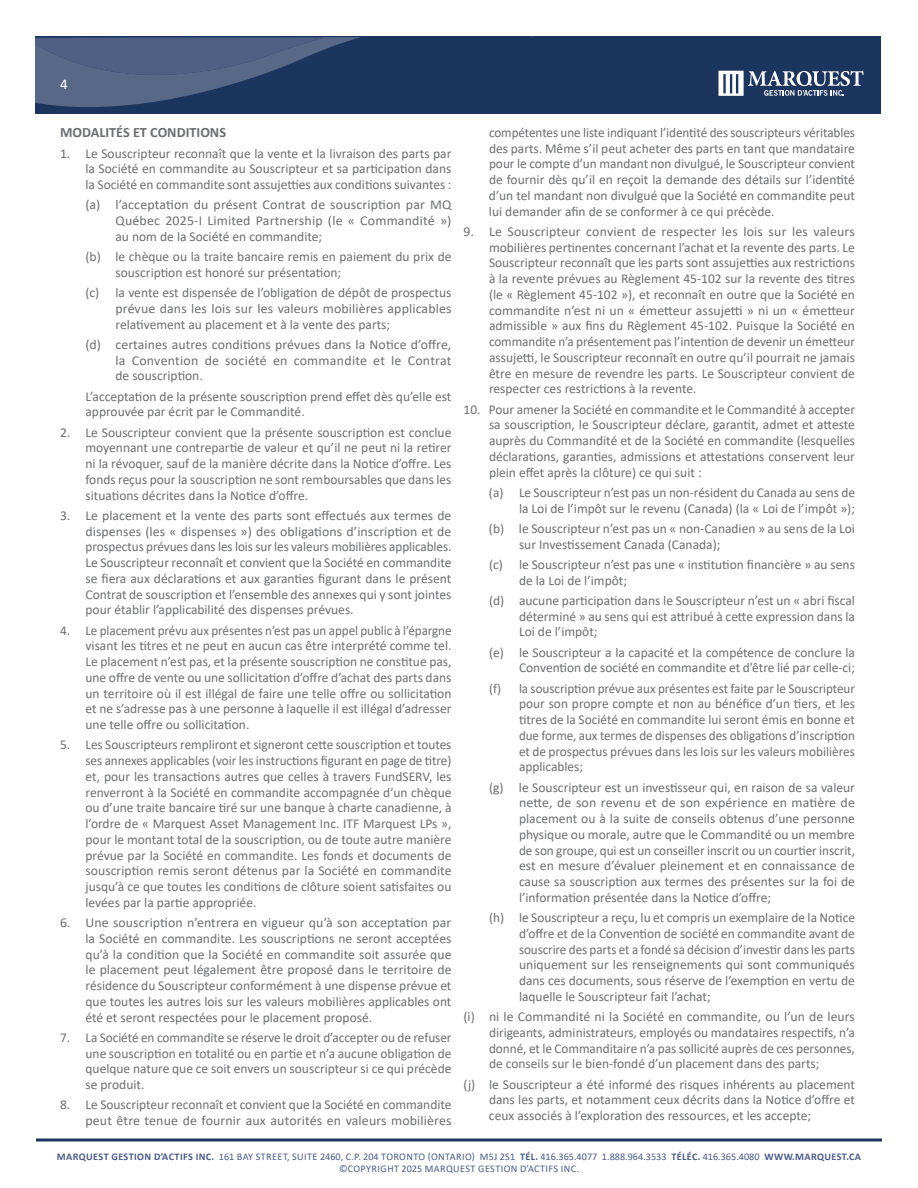
<style>
.page{position:relative;width:918px;height:1188px;background:#fff}
.page>*{position:absolute;margin:0;border:0;box-sizing:border-box;transform-origin:0 0}
.t1{font:15px "Calibri";color:#fff}
.t2{font:700 14.25px "Calibri";color:#6d6e71}
.t3{font:13.5px/15.8px "Calibri";color:#6d6e71;text-align:justify}
.t4{font:10.2px/12px "Calibri";letter-spacing:.03em;color:#4b5a87;text-align:center}
.s1{font-weight:700}
</style>
<div class="page">
<div style="left:35px;top:36px;width:846px;height:78px;background:#1c355e"></div>
<svg style="left:718px;top:71px;width:146px;height:25px"></svg>
<svg style="left:36px;top:1138px;width:846px;height:4px"></svg>
<svg style="left:35px;top:37px;width:325px;height:70px"></svg>
<p class="t1" style="left:60px;top:73px;width:9px">4</p>
<p class="t2" style="left:60px;top:123px;width:168px">MODALITÉS ET CONDITIONS</p>
<p class="t3" style="left:85px;top:145px;width:368px;text-indent:-25px">1. Le Souscripteur reconnaît que la vente et la livraison des parts par la Société en commandite au Souscripteur et sa participation dans la Société en commandite sont assujetties aux conditions suivantes :</p>
<p class="t3" style="left:116px;top:197px;width:338px;text-indent:-30px">(a) l’acceptation du présent Contrat de souscription par MQ Québec 2025-I Limited Partnership (le « Commandité ») au nom de la Société en commandite;</p>
<p class="t3" style="left:115px;top:248px;width:338px;text-indent:-30px">(b) le chèque ou la traite bancaire remis en paiement du prix de souscription est honoré sur présentation;</p>
<p class="t3" style="left:116px;top:284px;width:338px;text-indent:-30px">(c) la vente est dispensée de l’obligation de dépôt de prospectus prévue dans les lois sur les valeurs mobilières applicables relativement au placement et à la vente des parts;</p>
<p class="t3" style="left:116px;top:336px;width:337px;text-indent:-30px">(d) certaines autres conditions prévues dans la Notice d’offre, la Convention de société en commandite et le Contrat de souscription.</p>
<p class="t3" style="left:86px;top:388px;width:368px">L’acceptation de la présente souscription prend effet dès qu’elle est approuvée par écrit par le Commandité.</p>
<p class="t3" style="left:86px;top:424px;width:368px;text-indent:-26px">2. Le Souscripteur convient que la présente souscription est conclue moyennant une contrepartie de valeur et qu’il ne peut ni la retirer ni la révoquer, sauf de la manière décrite dans la Notice d’offre. Les fonds reçus pour la souscription ne sont remboursables que dans les situations décrites dans la Notice d’offre.</p>
<p class="t3" style="left:85px;top:507px;width:368px;text-indent:-25px">3. Le placement et la vente des parts sont effectués aux termes de dispenses (les « dispenses ») des obligations d’inscription et de prospectus prévues dans les lois sur les valeurs mobilières applicables.<br>Le Souscripteur reconnaît et convient que la Société en commandite se fiera aux déclarations et aux garanties figurant dans le présent Contrat de souscription et l’ensemble des annexes qui y sont jointes pour établir l’applicabilité des dispenses prévues.</p>
<p class="t3" style="left:86px;top:622px;width:368px;text-indent:-26px">4. Le placement prévu aux présentes n’est pas un appel public à l’épargne visant les titres et ne peut en aucun cas être interprété comme tel.<br>Le placement n’est pas, et la présente souscription ne constitue pas, une offre de vente ou une sollicitation d’offre d’achat des parts dans un territoire où il est illégal de faire une telle offre ou sollicitation et ne s’adresse pas à une personne à laquelle il est illégal d’adresser une telle offre ou sollicitation.</p>
<p class="t3" style="left:85px;top:737px;width:368px;text-indent:-25px">5. Les Souscripteurs rempliront et signeront cette souscription et toutes ses annexes applicables (voir les instructions figurant en page de titre) et, pour les transactions autres que celles à travers FundSERV, les renverront à la Société en commandite accompagnée d’un chèque ou d’une traite bancaire tiré sur une banque à charte canadienne, à l’ordre de « Marquest Asset Management Inc. ITF Marquest LPs », pour le montant total de la souscription, ou de toute autre manière prévue par la Société en commandite. Les fonds et documents de souscription remis seront détenus par la Société en commandite jusqu’à ce que toutes les conditions de clôture soient satisfaites ou levées par la partie appropriée.</p>
<p class="t3" style="left:85px;top:914px;width:368px;text-indent:-25px">6. Une souscription n’entrera en vigueur qu’à son acceptation par la Société en commandite. Les souscriptions ne seront acceptées qu’à la condition que la Société en commandite soit assurée que le placement peut légalement être proposé dans le territoire de résidence du Souscripteur conformément à une dispense prévue et que toutes les autres lois sur les valeurs mobilières applicables ont été et seront respectées pour le placement proposé.</p>
<p class="t3" style="left:86px;top:1029px;width:368px;text-indent:-26px">7. La Société en commandite se réserve le droit d’accepter ou de refuser une souscription en totalité ou en partie et n’a aucune obligation de quelque nature que ce soit envers un souscripteur si ce qui précède se produit.</p>
<p class="t3" style="left:60px;top:1097px;width:393px;text-align:right">8. Le Souscripteur reconnaît et convient que la Société en commandite peut être tenue de fournir aux autorités en valeurs mobilières</p>
<p class="t3" style="left:489px;top:124px;width:368px">compétentes une liste indiquant l’identité des souscripteurs véritables des parts. Même s’il peut acheter des parts en tant que mandataire pour le compte d’un mandant non divulgué, le Souscripteur convient de fournir dès qu’il en reçoit la demande des détails sur l’identité d’un tel mandant non divulgué que la Société en commandite peut lui demander afin de se conformer à ce qui précède.</p>
<p class="t3" style="left:489px;top:223px;width:368px;text-indent:-26px">9. Le Souscripteur convient de respecter les lois sur les valeurs mobilières pertinentes concernant l’achat et la revente des parts. Le Souscripteur reconnaît que les parts sont assujetties aux restrictions à la revente prévues au Règlement 45-102 sur la revente des titres (le « Règlement 45-102 »), et reconnaît en outre que la Société en commandite n’est ni un « émetteur assujetti » ni un « émetteur admissible » aux fins du Règlement 45-102. Puisque la Société en commandite n’a présentement pas l’intention de devenir un émetteur assujetti, le Souscripteur reconnaît en outre qu’il pourrait ne jamais être en mesure de revendre les parts. Le Souscripteur convient de respecter ces restrictions à la revente.</p>
<p class="t3" style="left:489px;top:401px;width:368px;text-indent:-26px">10. Pour amener la Société en commandite et le Commandité à accepter sa souscription, le Souscripteur déclare, garantit, admet et atteste auprès du Commandité et de la Société en commandite (lesquelles déclarations, garanties, admissions et attestations conservent leur plein effet après la clôture) ce qui suit :</p>
<p class="t3" style="left:489px;top:484px;width:368px;text-align:right">(a) Le Souscripteur n’est pas un non-résident du Canada au sens de la Loi de l’impôt sur le revenu (Canada) (la « Loi de l’impôt »);</p>
<p class="t3" style="left:519px;top:520px;width:337px;text-indent:-30px">(b) le Souscripteur n’est pas un « non-Canadien » au sens de la Loi sur Investissement Canada (Canada);</p>
<p class="t3" style="left:519px;top:556px;width:338px;text-indent:-30px">(c) le Souscripteur n’est pas une « institution financière » au sens de la Loi de l’impôt;</p>
<p class="t3" style="left:519px;top:592px;width:338px;text-indent:-30px">(d) aucune participation dans le Souscripteur n’est un « abri fiscal déterminé » au sens qui est attribué à cette expression dans la Loi de l’impôt;</p>
<p class="t3" style="left:489px;top:644px;width:367px;text-align:right">(e) le Souscripteur a la capacité et la compétence de conclure la<br>Convention de société en commandite et d’être lié par celle-ci;</p>
<p class="t3" style="left:519px;top:680px;width:338px;text-indent:-30px">(f) la souscription prévue aux présentes est faite par le Souscripteur pour son propre compte et non au bénéfice d’un tiers, et les titres de la Société en commandite lui seront émis en bonne et due forme, aux termes de dispenses des obligations d’inscription et de prospectus prévues dans les lois sur les valeurs mobilières applicables;</p>
<p class="t3" style="left:519px;top:779px;width:338px;text-indent:-30px">(g) le Souscripteur est un investisseur qui, en raison de sa valeur nette, de son revenu et de son expérience en matière de placement ou à la suite de conseils obtenus d’une personne physique ou morale, autre que le Commandité ou un membre de son groupe, qui est un conseiller inscrit ou un courtier inscrit, est en mesure d’évaluer pleinement et en connaissance de cause sa souscription aux termes des présentes sur la foi de l’information présentée dans la Notice d’offre;</p>
<p class="t3" style="left:519px;top:909px;width:338px;text-indent:-30px">(h) le Souscripteur a reçu, lu et compris un exemplaire de la Notice d’offre et de la Convention de société en commandite avant de souscrire des parts et a fondé sa décision d’investir dans les parts uniquement sur les renseignements qui sont communiqués dans ces documents, sous réserve de l’exemption en vertu de laquelle le Souscripteur fait l’achat;</p>
<p class="t3" style="left:489px;top:1008px;width:367px;text-indent:-26px">(i) ni le Commandité ni la Société en commandite, ou l’un de leurs dirigeants, administrateurs, employés ou mandataires respectifs, n’a donné, et le Commanditaire n’a pas sollicité auprès de ces personnes, de conseils sur le bien-fondé d’un placement dans des parts;</p>
<p class="t3" style="left:489px;top:1076px;width:368px;text-indent:-25px">(j) le Souscripteur a été informé des risques inhérents au placement dans les parts, et notamment ceux décrits dans la Notice d’offre et ceux associés à l’exploration des ressources, et les accepte;</p>
<p class="t4" style="left:57px;top:1150px;width:806px"><span class="s1">MARQUEST GESTION D’ACTIFS INC.</span> 161 BAY STREET, SUITE 2460, C.P. 204 TORONTO (ONTARIO) M5J 2S1 <span class="s1">TÉL.</span> 416.365.4077 1.888.964.3533 <span class="s1">TÉLÉC.</span> 416.365.4080 <span class="s1">WWW.MARQUEST.CA </span>©COPYRIGHT 2025 MARQUEST GESTION D’ACTIFS INC.</p>
</div>
